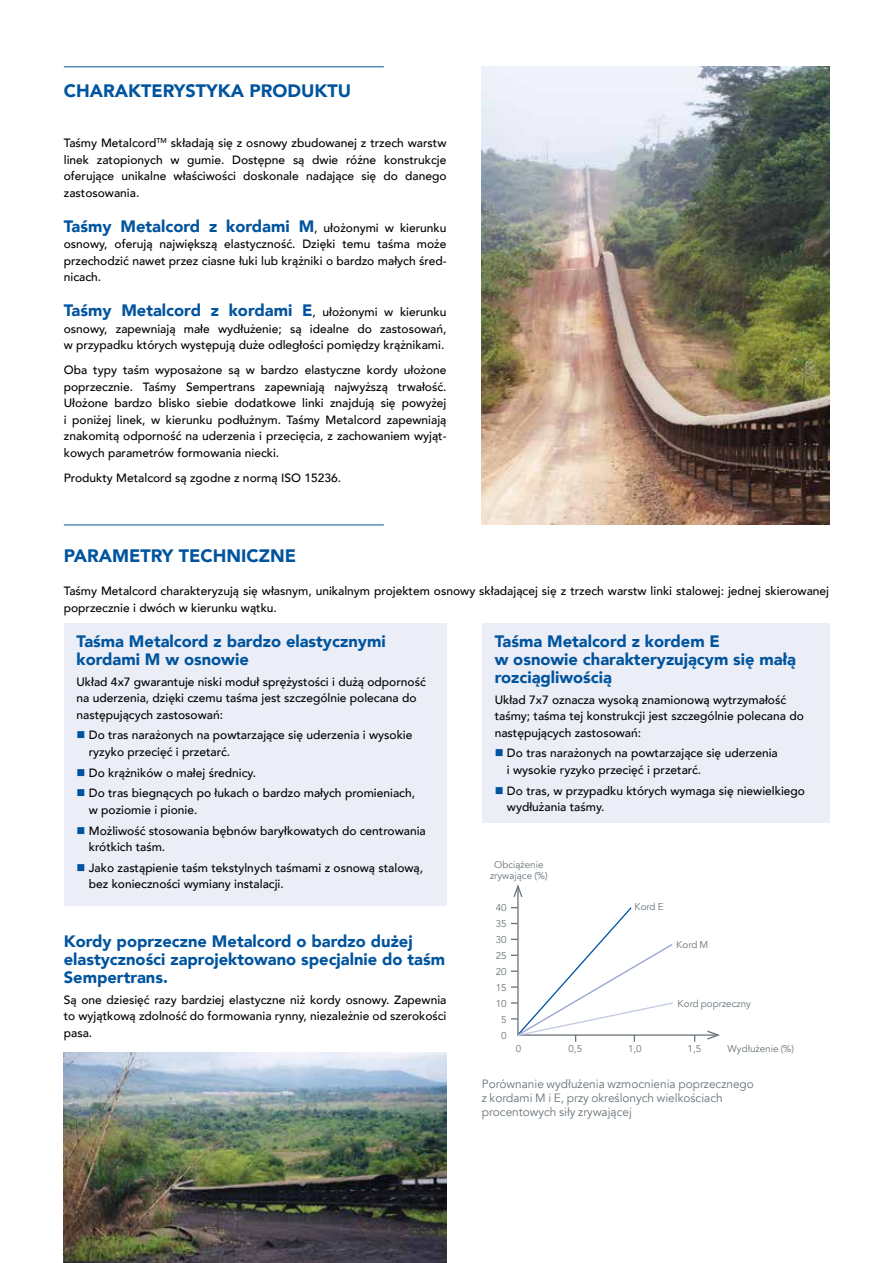
<style>
.page{position:relative;width:893px;height:1263px;background:#fff}
.page>*{position:absolute;margin:0;border:0;box-sizing:border-box;transform-origin:0 0}
.t1{font:900 18px "Avenir";color:#00549e}
.t2{font:900 16.5px/18px "Avenir";color:#00549e}
.t3{font:500 12px/16.5px "Avenir";color:#000}
.t4{font:12px/14.4px "Avenir LT Com";color:#69747a}
.t5{font:9.9px/15.9px "Avenir LT Com";color:#69747a;text-align:center}
.s1{font-weight:500;font-size:12px;color:#000}
.s2{color:#00549e}
</style>
<div class="page">
<img style="left:482px;top:66px;width:347px;height:458px">
<img style="left:64px;top:1052px;width:382px;height:211px">
<div style="left:64px;top:623px;width:382px;height:283px;background:#eceef7"></div>
<div style="left:482px;top:623px;width:347px;height:199px;background:#eceef7"></div>
<hr style="left:64px;top:524px;width:319px;height:1px;background:#00549e">
<hr style="left:64px;top:66px;width:319px;height:1px;background:#00549e">
<svg style="left:511px;top:884px;width:209px;height:158px"></svg>
<h1 class="t1" style="left:64px;top:76px;width:289px">CHARAKTERYSTYKA PRODUKTU</h1>
<p class="t3" style="left:64px;top:134px;width:384px;text-align:justify">Taśmy Metalcord<sup>TM</sup> składają się z osnowy zbudowanej z trzech warstw linek zatopionych w gumie. Dostępne są dwie różne konstrukcje oferujące unikalne właściwości doskonale nadające się do danego zastosowania.</p>
<h2 class="t2" style="left:64px;top:217px;width:384px">Taśmy Metalcord z kordami M<span class="s1">, ułożonymi w kierunku</span></h2>
<p class="t3" style="left:64px;top:235px;width:384px;text-align:justify">osnowy, oferują największą elastyczność. Dzięki temu taśma może przechodzić nawet przez ciasne łuki lub krążniki o bardzo małych śred&shy;nicach.</p>
<h2 class="t2" style="left:64px;top:301px;width:384px">Taśmy Metalcord z kordami E<span class="s1">, ułożonymi w kierunku</span></h2>
<p class="t3" style="left:64px;top:320px;width:384px">osnowy, zapewniają małe wydłużenie; są idealne do zastosowań, w przypadku których występują duże odległości pomiędzy krążnikami.</p>
<p class="t3" style="left:64px;top:361px;width:384px;text-align:justify">Oba typy taśm wyposażone są w bardzo elastyczne kordy ułożone poprzecznie. Taśmy Sempertrans zapewniają najwyższą trwałość.<br>Ułożone bardzo blisko siebie dodatkowe linki znajdują się powyżej i poniżej linek, w kierunku podłużnym. Taśmy Metalcord zapewniają znakomitą odporność na uderzenia i przecięcia, z zachowaniem wyjąt&shy;kowych parametrów formowania niecki.</p>
<p class="t3" style="left:64px;top:469px;width:279px">Produkty Metalcord są zgodne z normą ISO 15236.</p>
<h1 class="t1" style="left:64px;top:541px;width:234px">PARAMETRY TECHNICZNE</h1>
<p class="t3" style="left:64px;top:582px;width:767px">Taśmy Metalcord charakteryzują się własnym, unikalnym projektem osnowy składającej się z trzech warstw linki stalowej: jednej skierowanej poprzecznie i dwóch w kierunku wątku.</p>
<h2 class="t2" style="left:77px;top:632px;width:311px">Taśma Metalcord z bardzo elastycznymi kordami M w osnowie</h2>
<p class="t3" style="left:77px;top:672px;width:351px">Układ 4x7 gwarantuje niski moduł sprężystości i dużą odporność na uderzenia, dzięki czemu taśma jest szczególnie polecana do następujących zastosowań:</p>
<p class="t3" style="left:89px;top:726px;width:325px;text-indent:-12px"><span class="s2">■</span> Do tras narażonych na powtarzające się uderzenia i wysokie ryzyko przecięć i przetarć.</p>
<p class="t3" style="left:77px;top:763px;width:181px"><span class="s2">■</span> Do krążników o małej średnicy.</p>
<p class="t3" style="left:89px;top:784px;width:328px;text-indent:-12px"><span class="s2">■</span> Do tras biegnących po łukach o bardzo małych promieniach, w poziomie i pionie.</p>
<p class="t3" style="left:89px;top:821px;width:339px;text-indent:-12px"><span class="s2">■</span> Możliwość stosowania bębnów baryłkowatych do centrowania krótkich taśm.</p>
<p class="t3" style="left:89px;top:859px;width:336px;text-indent:-12px"><span class="s2">■</span> Jako zastąpienie taśm tekstylnych taśmami z osnową stalową, bez konieczności wymiany instalacji.</p>
<h2 class="t2" style="left:495px;top:632px;width:303px">Taśma Metalcord z kordem E<br>w osnowie charakteryzującym się małą rozciągliwością</h2>
<p class="t3" style="left:495px;top:690px;width:311px">Układ 7x7 oznacza wysoką znamionową wytrzymałość taśmy; taśma tej konstrukcji jest szczególnie polecana do następujących zastosowań:</p>
<p class="t3" style="left:507px;top:744px;width:272px;text-indent:-12px"><span class="s2">■</span> Do tras narażonych na powtarzające się uderzenia i wysokie ryzyko przecięć i przetarć.</p>
<p class="t3" style="left:507px;top:781px;width:300px;text-indent:-12px"><span class="s2">■</span> Do tras, w przypadku których wymaga się niewielkiego wydłużania taśmy.</p>
<p class="t5" style="left:490px;top:859px;width:59px;line-height:11.1px">Obciążenie zrywające (%)</p>
<p class="t5" style="left:496px;top:900px;width:12px">40<br>35<br>30<br>25<br>20<br>15<br>10<br>5<br>0</p>
<p class="t5" style="left:516px;top:1041px;width:7px">0</p>
<p class="t5" style="left:568px;top:1041px;width:15px">0,5</p>
<p class="t5" style="left:628px;top:1041px;width:15px">1,0</p>
<p class="t5" style="left:687px;top:1041px;width:15px">1,5</p>
<p class="t5" style="left:728px;top:1041px;width:68px">Wydłużenie (%)</p>
<p class="t5" style="left:634px;top:899px;width:31px">Kord E</p>
<h2 class="t2" style="left:64px;top:932px;width:383px">Kordy poprzeczne Metalcord o bardzo dużej elastyczności zaprojektowano specjalnie do taśm<br>Sempertrans.</h2>
<p class="t3" style="left:64px;top:991px;width:384px;text-align:justify">Są one dziesięć razy bardziej elastyczne niż kordy osnowy. Zapewnia to wyjątkową zdolność do formowania rynny, niezależnie od szerokości pasa.</p>
<p class="t5" style="left:676px;top:936px;width:34px">Kord M</p>
<p class="t5" style="left:678px;top:995px;width:75px">Kord poprzeczny</p>
<p class="t4" style="left:482px;top:1076px;width:273px">Porównanie wydłużenia wzmocnienia poprzecznego z kordami M i E, przy określonych wielkościach procentowych siły zrywającej</p>
</div>
